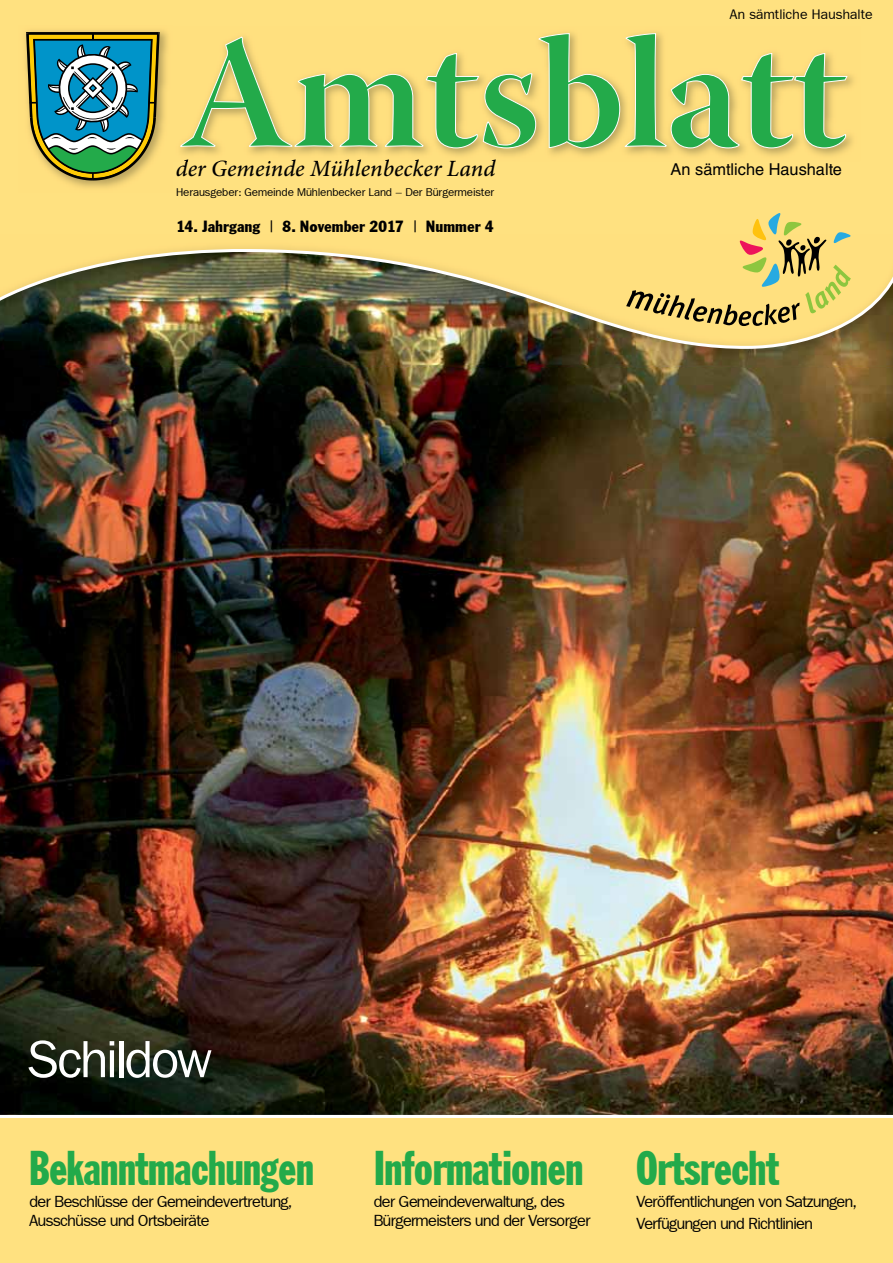
<style>
.page{position:relative;width:893px;height:1263px;background:#fff}
.page>*{position:absolute;margin:0;border:0;box-sizing:border-box;transform-origin:0 0}
.t1{font:51.3px "Frapant Book Normal";color:#fff}
.t2{font:47.55px "Frapant Extra Condensed Normal";color:#23aa4a}
.t3{font:italic 500 23.4px "Minion Pro";color:#000}
.t4{font:16.35px "Helvetica LT Std";color:#000}
.t5{font:15.9px/19px "Frapant Book Normal";color:#000}
.t6{font:15.9px "Frapant Condensed Normal";letter-spacing:.01em;color:#000}
.t7{font:13.65px "Frapant Book Normal";letter-spacing:.05em;color:#000}
.t8{font:11.1px "Frapant Book Normal";letter-spacing:.035em;color:#000}
</style>
<div class="page">
<img style="left:0;top:365px;width:893px;height:750px">
<div style="left:0;top:0;width:893px;height:234px;background:#ffe180"></div>
<img style="left:0;top:350px;width:528px;height:15px">
<img style="left:852px;top:350px;width:41px;height:15px">
<img style="left:528px;top:350px;width:108px;height:15px">
<img style="left:798px;top:350px;width:54px;height:15px">
<img style="left:636px;top:350px;width:162px;height:15px">
<img style="left:0;top:241px;width:893px;height:109px">
<div style="left:0;top:1116px;width:893px;height:147px;background:#ffe180"></div>
<hr style="left:0;top:1115px;width:893px;height:3px;background:#fff">
<img style="left:173px;top:27px;width:687px;height:134px">
<img style="left:177px;top:159px;width:319px;height:2px">
<svg style="left:180px;top:33px;width:668px;height:116px;background:#bacc73"></svg>
<img style="left:19px;top:25px;width:154px;height:168px">
<svg style="left:26px;top:32px;width:134px;height:149px;background:#609583"></svg>
<svg style="left:626px;top:213px;width:225px;height:113px;background:#e3cb74"></svg>
<h3 class="t3" style="left:176px;top:152px;width:321px">der Gemeinde Mühlenbecker Land</h3>
<p class="t8" style="left:176px;top:185px;width:319px">Herausgeber: Gemeinde Mühlenbecker Land – Der Bürgermeister</p>
<p class="t6" style="left:176px;top:217px;width:319px">14. Jahrgang | 8. November 2017 | Nummer 4</p>
<p class="t7" style="left:730px;top:6px;width:144px">An sämtliche Haushalte</p>
<p class="t4" style="left:671px;top:160px;width:173px">An sämtliche Haushalte</p>
<h1 class="t1" style="left:30px;top:1030px;width:183px">Schildow</h1>
<h2 class="t2" style="left:30px;top:1142px;width:286px">Bekanntmachungen</h2>
<p class="t5" style="left:30px;top:1192px;width:263px">der Beschlüsse der Gemeindevertretung,<br>Ausschüsse und Ortsbeiräte</p>
<h2 class="t2" style="left:374px;top:1142px;width:211px">Informationen</h2>
<p class="t5" style="left:374px;top:1192px;width:218px">der Gemeindeverwaltung, des<br>Bürgermeisters und der Versorger</p>
<h2 class="t2" style="left:637px;top:1142px;width:144px">Ortsrecht</h2>
<p class="t5" style="left:637px;top:1190px;width:221px;line-height:22.2px">Veröffentlichungen von Satzungen,<br>Verfügungen und Richtlinien</p>
</div>
